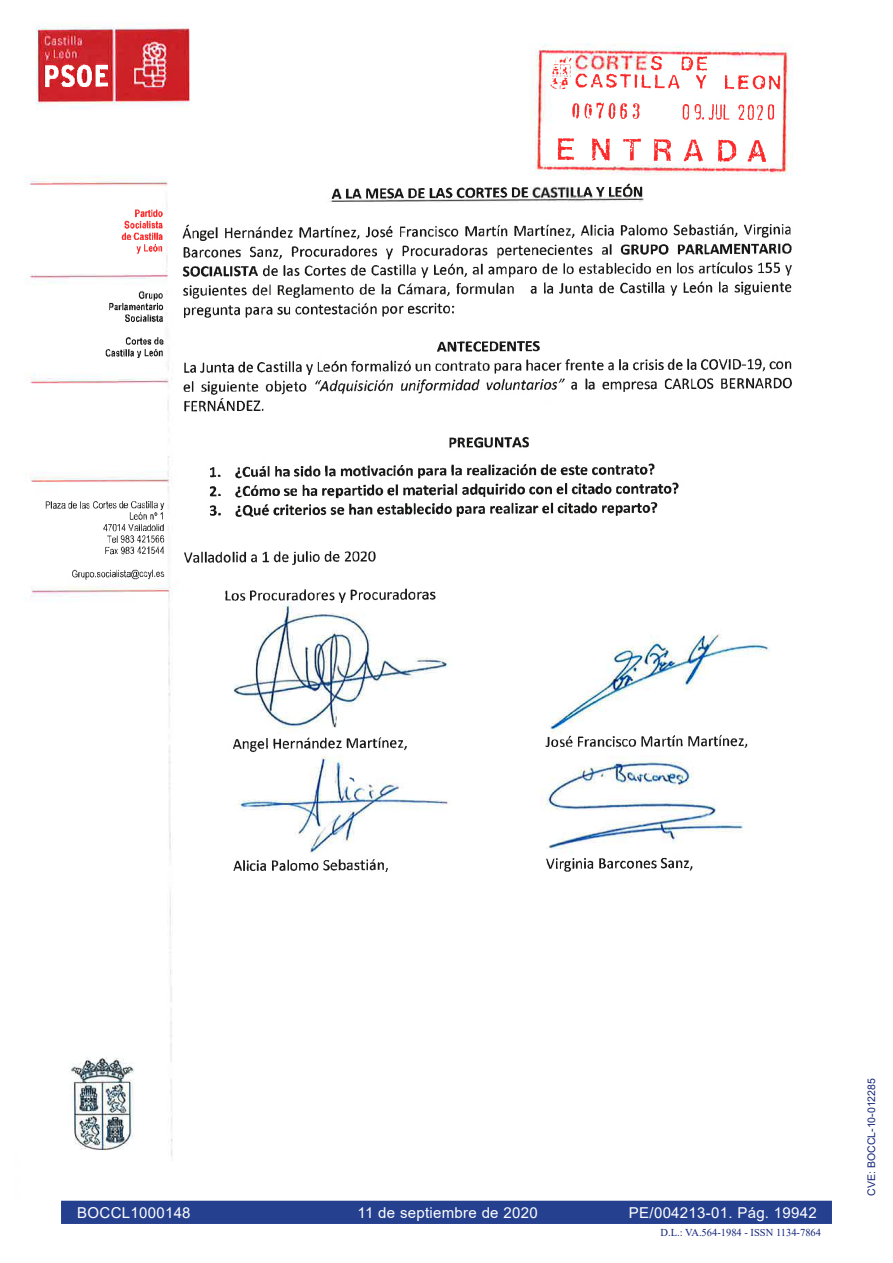
<style>
.page{position:relative;width:893px;height:1263px;background:#fff}
.page>*{position:absolute;margin:0;border:0;box-sizing:border-box;transform-origin:0 0}
.E_CVE{font:15px "Arial";letter-spacing:.02em;color:#fff}
.t1{font:10.5px "Times New Roman";color:#132477}
.t2{font:10.5px "Arial";color:#132477}
</style>
<div class="page">
<div style="left:60px;top:1200px;width:773px;height:25px;background:#25408f"></div>
<div style="left:60px;top:1199px;width:773px;height:26px;border:2px solid #fff"></div>
<img style="left:25px;top:22px;width:808px;height:1178px">
<img style="left:45px;top:36px;width:63px;height:50px">
<img style="left:122px;top:56px;width:659px;height:127px">
<img style="left:45px;top:183px;width:747px;height:689px">
<svg style="left:349px;top:776px;width:8px;height:6px"></svg>
<p class="E_CVE" style="left:77px;top:1202px;width:115px">BOCCL1000148</p>
<p class="E_CVE" style="left:358px;top:1202px;width:182px">11 de septiembre de 2020</p>
<p class="E_CVE" style="left:629px;top:1202px;width:189px">PE/004213-01. Pág. 19942</p>
<p class="t1" style="left:661px;top:1225px;width:162px">D.L.: VA.564-1984 - ISSN 1134-7864</p>
<p class="t2" style="left:864px;top:1195px;width:119px;rotate:-90deg">CVE: BOCCL-10-012285</p>
</div>
